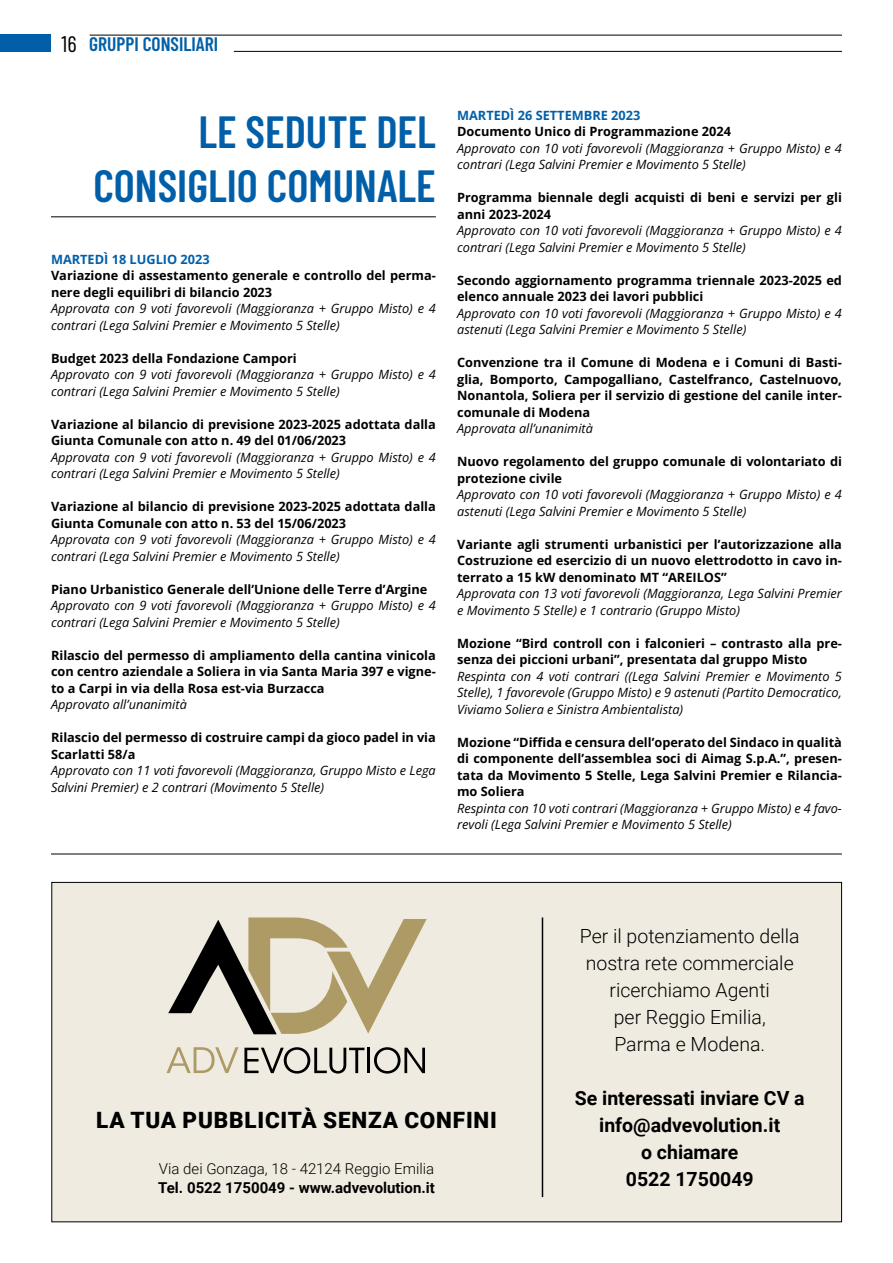
<style>
.page{position:relative;width:893px;height:1263px;background:#fff}
.page>*{position:absolute;margin:0;border:0;box-sizing:border-box;transform-origin:0 0}
.t1{font:600 45px/54px "Barlow Condensed";color:#005fa8;text-align:right}
.t2{font:900 22.5px "Roboto";letter-spacing:.035em;color:#000}
.t3{font:300 19.5px/27px "Roboto";color:#000;text-align:center}
.t4{font:700 19.5px/27px "Roboto";color:#000;text-align:center}
.t5{font:600 19.5px "Barlow Condensed";color:#005fa8}
.t6{font:700 15px "Roboto";color:#000}
.t7{font:300 15px "Roboto";color:#000}
.t8{font:italic 12.75px/16.5px "Open Sans";color:#000}
.t9{font:700 12.75px/16.5px "Open Sans";color:#000}
.t10{font:700 12.75px "Open Sans";color:#005fa8}
.s1{font-weight:400;font-size:22.5px;color:#000}
</style>
<div class="page">
<div style="left:52px;top:882px;width:790px;height:340px;background:#efebe0"></div>
<svg style="left:244px;top:1047px;width:120px;height:26px"></svg>
<hr style="left:367px;top:1048px;width:3px;height:25px;background:#000">
<svg style="left:374px;top:1047px;width:51px;height:26px"></svg>
<svg style="left:166px;top:1047px;width:72px;height:26px"></svg>
<svg style="left:168px;top:917px;width:259px;height:117px"></svg>
<hr style="left:542px;top:917px;width:1px;height:280px;background:#000">
<hr style="left:90px;top:35px;width:752px;height:1px;background:#000">
<hr style="left:234px;top:51px;width:608px;height:1px;background:#000">
<div style="left:0;top:35px;width:51px;height:17px;background:#005fa8"></div>
<hr style="left:51px;top:216px;width:385px;height:1px;background:#000">
<hr style="left:51px;top:854px;width:791px;height:1px;background:#000">
<h3 class="t5" style="left:62px;top:31px;width:158px"><span class="s1">16</span> GRUPPI CONSILIARI</h3>
<h1 class="t1" style="left:93px;top:102px;width:344px">LE SEDUTE DEL<br>CONSIGLIO COMUNALE</h1>
<p class="t10" style="left:51px;top:251px;width:160px">MARTEDÌ 18 LUGLIO 2023</p>
<p class="t9" style="left:51px;top:267px;width:386px">Variazione di assestamento generale e controllo del perma&shy;nere degli equilibri di bilancio 2023</p>
<p class="t8" style="left:51px;top:300px;width:386px">Approvata con 9 voti favorevoli (Maggioranza + Gruppo Misto) e 4 contrari (Lega Salvini Premier e Movimento 5 Stelle)</p>
<p class="t9" style="left:51px;top:350px;width:247px">Budget 2023 della Fondazione Campori</p>
<p class="t8" style="left:51px;top:366px;width:386px">Approvato con 9 voti favorevoli (Maggioranza + Gruppo Misto) e 4 contrari (Lega Salvini Premier e Movimento 5 Stelle)</p>
<p class="t9" style="left:51px;top:416px;width:386px">Variazione al bilancio di previsione 2023-2025 adottata dalla<br>Giunta Comunale con atto n. 49 del 01/06/2023</p>
<p class="t8" style="left:51px;top:449px;width:386px">Approvata con 9 voti favorevoli (Maggioranza + Gruppo Misto) e 4 contrari (Lega Salvini Premier e Movimento 5 Stelle)</p>
<p class="t9" style="left:51px;top:498px;width:386px">Variazione al bilancio di previsione 2023-2025 adottata dalla<br>Giunta Comunale con atto n. 53 del 15/06/2023</p>
<p class="t8" style="left:51px;top:531px;width:386px">Approvata con 9 voti favorevoli (Maggioranza + Gruppo Misto) e 4 contrari (Lega Salvini Premier e Movimento 5 Stelle)</p>
<p class="t9" style="left:51px;top:581px;width:378px">Piano Urbanistico Generale dell’Unione delle Terre d’Argine</p>
<p class="t8" style="left:51px;top:597px;width:386px">Approvato con 9 voti favorevoli (Maggioranza + Gruppo Misto) e 4 contrari (Lega Salvini Premier e Movimento 5 Stelle)</p>
<p class="t9" style="left:51px;top:647px;width:386px;text-align:justify">Rilascio del permesso di ampliamento della cantina vinicola con centro aziendale a Soliera in via Santa Maria 397 e vigne&shy;to a Carpi in via della Rosa est-via Burzacca</p>
<p class="t8" style="left:51px;top:696px;width:137px">Approvato all’unanimità</p>
<p class="t9" style="left:51px;top:729px;width:386px">Rilascio del permesso di costruire campi da gioco padel in via<br>Scarlatti 58/a</p>
<p class="t8" style="left:51px;top:762px;width:386px">Approvato con 11 voti favorevoli (Maggioranza, Gruppo Misto e Lega<br>Salvini Premier) e 2 contrari (Movimento 5 Stelle)</p>
<p class="t10" style="left:457px;top:107px;width:185px">MARTEDÌ 26 SETTEMBRE 2023</p>
<p class="t9" style="left:457px;top:123px;width:275px">Documento Unico di Programmazione 2024</p>
<p class="t8" style="left:457px;top:140px;width:386px">Approvato con 10 voti favorevoli (Maggioranza + Gruppo Misto) e 4 contrari (Lega Salvini Premier e Movimento 5 Stelle)</p>
<p class="t9" style="left:457px;top:189px;width:386px">Programma biennale degli acquisti di beni e servizi per gli anni 2023-2024</p>
<p class="t8" style="left:457px;top:222px;width:386px">Approvato con 10 voti favorevoli (Maggioranza + Gruppo Misto) e 4 contrari (Lega Salvini Premier e Movimento 5 Stelle)</p>
<p class="t9" style="left:457px;top:272px;width:386px">Secondo aggiornamento programma triennale 2023-2025 ed elenco annuale 2023 dei lavori pubblici</p>
<p class="t8" style="left:457px;top:305px;width:386px">Approvato con 10 voti favorevoli (Maggioranza + Gruppo Misto) e 4 astenuti (Lega Salvini Premier e Movimento 5 Stelle)</p>
<p class="t9" style="left:457px;top:354px;width:386px;text-align:justify">Convenzione tra il Comune di Modena e i Comuni di Basti&shy;glia, Bomporto, Campogalliano, Castelfranco, Castelnuovo, Nonantola, Soliera per il servizio di gestione del canile inter&shy;comunale di Modena</p>
<p class="t8" style="left:457px;top:420px;width:137px">Approvata all’unanimità</p>
<p class="t9" style="left:457px;top:453px;width:386px">Nuovo regolamento del gruppo comunale di volontariato di protezione civile</p>
<p class="t8" style="left:457px;top:486px;width:386px">Approvato con 10 voti favorevoli (Maggioranza + Gruppo Misto) e 4 astenuti (Lega Salvini Premier e Movimento 5 Stelle)</p>
<p class="t9" style="left:457px;top:536px;width:386px;text-align:justify">Variante agli strumenti urbanistici per l’autorizzazione alla Costruzione ed esercizio di un nuovo elettrodotto in cavo in&shy;terrato a 15 kW denominato MT “AREILOS”</p>
<p class="t8" style="left:457px;top:585px;width:386px">Approvata con 13 voti favorevoli (Maggioranza, Lega Salvini Premier e Movimento 5 Stelle) e 1 contrario (Gruppo Misto)</p>
<p class="t9" style="left:457px;top:635px;width:386px">Mozione “Bird controll con i falconieri – contrasto alla pre&shy;senza dei piccioni urbani”, presentata dal gruppo Misto</p>
<p class="t8" style="left:457px;top:668px;width:386px;text-align:justify">Respinta con 4 voti contrari ((Lega Salvini Premier e Movimento 5<br>Stelle), 1 favorevole (Gruppo Misto) e 9 astenuti (Partito Democratico, Viviamo Soliera e Sinistra Ambientalista)</p>
<p class="t9" style="left:457px;top:734px;width:386px;text-align:justify">Mozione “Diffida e censura dell’operato del Sindaco in qualità di componente dell’assemblea soci di Aimag S.p.A.”, presen&shy;tata da Movimento 5 Stelle, Lega Salvini Premier e Rilancia&shy;mo Soliera</p>
<p class="t8" style="left:457px;top:800px;width:386px">Respinta con 10 voti contrari (Maggioranza + Gruppo Misto) e 4 favo&shy;revoli (Lega Salvini Premier e Movimento 5 Stelle)</p>
<h2 class="t2" style="left:96px;top:1104px;width:402px">LA TUA PUBBLICITÀ SENZA CONFINI</h2>
<p class="t7" style="left:159px;top:1158px;width:277px">Via dei Gonzaga, 18 - 42124 Reggio Emilia</p>
<p class="t6" style="left:158px;top:1177px;width:278px">Tel. 0522 1750049 - www.advevolution.it</p>
<h3 class="t3" style="left:580px;top:922px;width:221px">Per il potenziamento della nostra rete commerciale ricerchiamo Agenti<br>per Reggio Emilia,<br>Parma e Modena.</h3>
<h3 class="t4" style="left:575px;top:1084px;width:231px">Se interessati inviare CV a info@advevolution.it<br>o chiamare<br>0522 1750049</h3>
</div>
